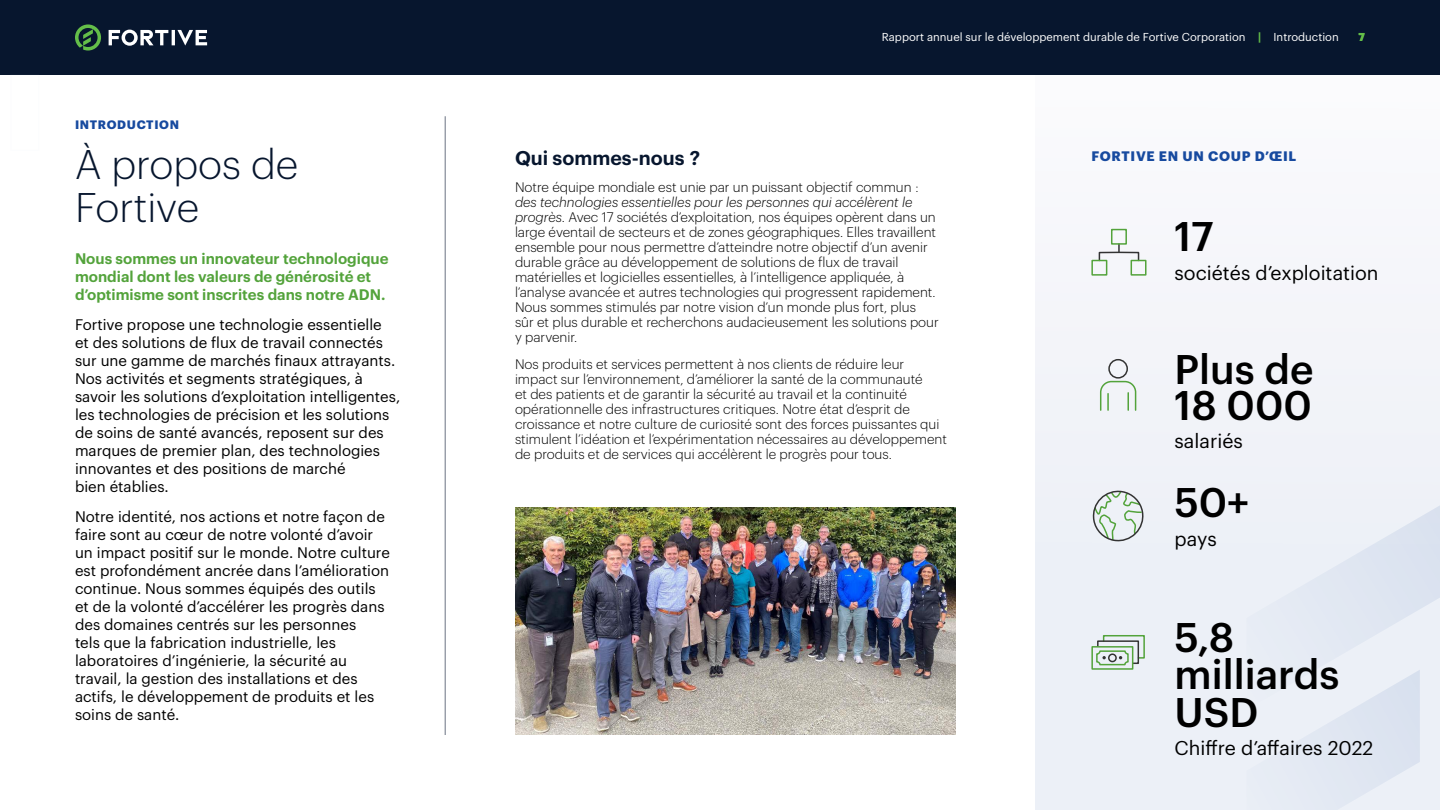
<style>
.page{position:relative;width:1440px;height:810px;background:#fff}
.page>*{position:absolute;margin:0;border:0;box-sizing:border-box;transform-origin:0 0}
.t1{font:500 40.5px/37.5px "Graphik";color:#000}
.t2{font:300 40.5px/43.5px "Graphik";color:#07162e}
.t3{font:19.5px "Graphik";color:#000}
.t4{font:600 19.5px "Graphik";color:#07162e}
.t5{font:15px/18px "Graphik";color:#000}
.t6{font:600 15px/18px "Graphik";color:#53a33b}
.t7{font:300 13.5px/15px "Graphik";color:#000}
.t8{font:700 13.5px "Graphik";letter-spacing:.055em;color:#174a9f}
.t9{font:700 12px "Graphik";letter-spacing:.055em;color:#174a9f}
.t10{font:11.25px "Graphik";color:#fff}
.t11{font:700 11.25px "Graphik";color:#64be49}
.t12{font:700 10.5px "Graphik";color:#64be49}
.s1{font-weight:700;color:#64be49}
.s2{font-style:italic}
</style>
<div class="page">
<div style="left:1035px;top:1px;width:405px;height:809px;background:#f3f4f9"></div>
<div style="left:0;top:0;width:1440px;height:75px;background:#07162e"></div>
<svg style="left:109px;top:30px;width:98px;height:16px"></svg>
<svg style="left:75px;top:24px;width:26px;height:27px"></svg>
<svg style="left:1247px;top:505px;width:193px;height:305px"></svg>
<hr style="left:445px;top:116px;width:1px;height:619px;background:#6b7382">
<img style="left:515px;top:507px;width:440px;height:228px">
<div style="left:1108px;top:359px;width:20px;height:20px;border:2px solid #333;border-radius:50%"></div>
<svg style="left:1100px;top:380px;width:37px;height:31px"></svg>
<svg style="left:1092px;top:490px;width:52px;height:52px"></svg>
<div style="left:1091px;top:646px;width:42px;height:24px;border:2px solid #53a33b"></div>
<svg style="left:1096px;top:634px;width:49px;height:31px"></svg>
<svg style="left:1098px;top:245px;width:42px;height:17px"></svg>
<div style="left:1091px;top:260px;width:16px;height:16px;border:2px solid #53a33b"></div>
<div style="left:1131px;top:260px;width:16px;height:16px;border:2px solid #53a33b"></div>
<div style="left:1111px;top:229px;width:16px;height:16px;border:2px solid #53a33b"></div>
<p class="t9" style="left:75px;top:116px;width:106px">INTRODUCTION</p>
<h1 class="t2" style="left:75px;top:139px;width:225px">À propos de<br>Fortive</h1>
<p class="t6" style="left:75px;top:249px;width:315px">Nous sommes un innovateur technologique mondial dont les valeurs de générosité et d’optimisme sont inscrites dans notre ADN.</p>
<p class="t5" style="left:75px;top:315px;width:327px">Fortive propose une technologie essentielle<br>et des solutions de flux de travail connectés sur une gamme de marchés finaux attrayants.<br>Nos activités et segments stratégiques, à savoir les solutions d’exploitation intelligentes, les technologies de précision et les solutions de soins de santé avancés, reposent sur des marques de premier plan, des technologies innovantes et des positions de marché<br>bien établies.</p>
<p class="t5" style="left:75px;top:507px;width:316px">Notre identité, nos actions et notre façon de faire sont au cœur de notre volonté d’avoir un impact positif sur le monde. Notre culture est profondément ancrée dans l’amélioration continue. Nous sommes équipés des outils et de la volonté d’accélérer les progrès dans des domaines centrés sur les personnes<br>tels que la fabrication industrielle, les laboratoires d’ingénierie, la sécurité au travail, la gestion des installations et des actifs, le développement de produits et les soins de santé.</p>
<p class="t10" style="left:882px;top:29px;width:458px">Rapport annuel sur le développement durable de Fortive Corporation <span class="s1">|</span> Introduction</p>
<p class="t11" style="left:1359px;top:28px;width:8px">7</p>
<p class="t12" style="left:1359px;top:29px;width:8px">7</p>
<h2 class="t4" style="left:515px;top:143px;width:187px">Qui sommes-nous ?</h2>
<p class="t7" style="left:515px;top:178px;width:405px">Notre équipe mondiale est unie par un puissant objectif commun :</p>
<p class="t7" style="left:515px;top:193px;width:425px"><span class="s2">des technologies essentielles pour les personnes qui accélèrent le progrès</span>. Avec 17 sociétés d’exploitation, nos équipes opèrent dans un large éventail de secteurs et de zones géographiques. Elles travaillent ensemble pour nous permettre d’atteindre notre objectif d’un avenir durable grâce au développement de solutions de flux de travail matérielles et logicielles essentielles, à l’intelligence appliquée, à l’analyse avancée et autres technologies qui progressent rapidement.<br>Nous sommes stimulés par notre vision d’un monde plus fort, plus<br>sûr et plus durable et recherchons audacieusement les solutions pour y parvenir.</p>
<p class="t7" style="left:515px;top:355px;width:433px">Nos produits et services permettent à nos clients de réduire leur impact sur l’environnement, d’améliorer la santé de la communauté<br>et des patients et de garantir la sécurité au travail et la continuité opérationnelle des infrastructures critiques. Notre état d’esprit de croissance et notre culture de curiosité sont des forces puissantes qui stimulent l’idéation et l’expérimentation nécessaires au développement de produits et de services qui accélèrent le progrès pour tous.</p>
<p class="t8" style="left:1091px;top:146px;width:206px">FORTIVE EN UN COUP D’ŒIL</p>
<h1 class="t1" style="left:1175px;top:214px;width:41px">17</h1>
<h2 class="t3" style="left:1175px;top:258px;width:205px">sociétés d’exploitation</h2>
<h1 class="t1" style="left:1175px;top:348px;width:140px;line-height:36px">Plus de<br>18 000</h1>
<h2 class="t3" style="left:1175px;top:426px;width:70px">salariés</h2>
<h1 class="t1" style="left:1175px;top:480px;width:76px">50+</h1>
<h2 class="t3" style="left:1175px;top:524px;width:44px">pays</h2>
<h1 class="t1" style="left:1175px;top:615px;width:166px">5,8 milliards<br>USD</h1>
<h2 class="t3" style="left:1175px;top:733px;width:200px">Chiffre d’affaires 2022</h2>
</div>
